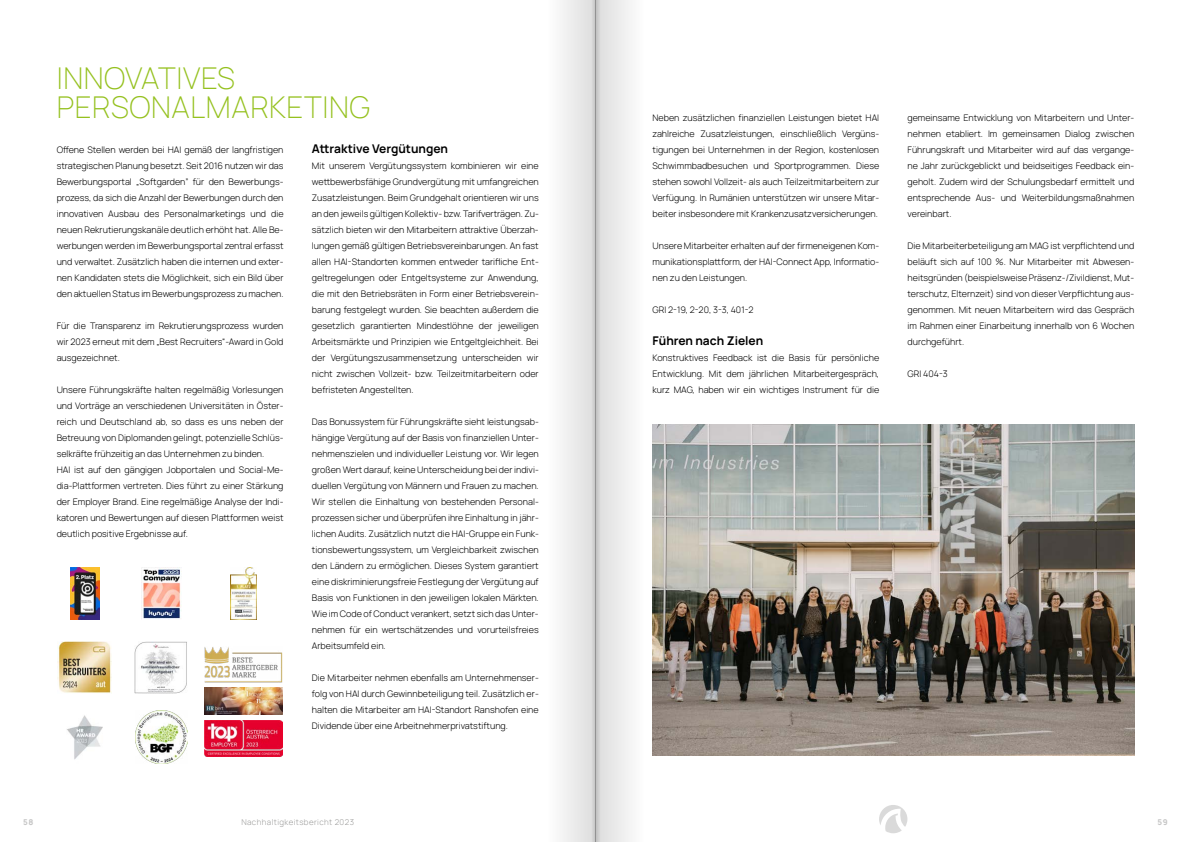
<style>
.page{position:relative;width:1191px;height:842px;background:#fff}
.page>*{position:absolute;margin:0;border:0;box-sizing:border-box;transform-origin:0 0}
.t1{font:200 30px/29px "Manrope";letter-spacing:.02em;color:#95c11f}
.t2{font:700 12px "Manrope";color:#000}
.t3{font:300 9px/16px "Manrope";color:#000;text-align:justify}
.t4{font:300 8px "Manrope";letter-spacing:.05em;color:#9d9d9c}
.t5{font:800 8px "Manrope";color:#c6c6c6}
</style>
<div class="page">
<img style="left:70px;top:568px;width:29px;height:52px">
<img style="left:58px;top:641px;width:54px;height:52px">
<img style="left:230px;top:568px;width:26px;height:52px">
<img style="left:135px;top:711px;width:52px;height:52px">
<img style="left:142px;top:568px;width:39px;height:51px">
<img style="left:135px;top:641px;width:52px;height:52px">
<img style="left:205px;top:688px;width:77px;height:27px">
<img style="left:67px;top:715px;width:36px;height:45px">
<img style="left:205px;top:647px;width:77px;height:35px">
<img style="left:205px;top:721px;width:77px;height:35px">
<img style="left:652px;top:425px;width:482px;height:330px">
<svg style="left:879px;top:805px;width:28px;height:28px"></svg>
<svg style="left:595px;top:0;width:35px;height:842px;fill:#e6e6e6"></svg>
<div style="left:546px;top:0;width:49px;height:842px;background:linear-gradient(to right,#fff,#dcdcdc)"></div>
<h1 class="t1" style="left:57px;top:62px;width:315px">INNOVATIVES<br>PERSONALMARKETING</h1>
<p class="t3" style="left:57px;top:141px;width:228px">Offene Stellen werden bei HAI gemäß der langfristigen strategischen Planung besetzt. Seit 2016 nutzen wir das Bewerbungsportal „Softgarden” für den Bewerbungs&shy;prozess, da sich die Anzahl der Bewerbungen durch den innovativen Ausbau des Personalmarketings und die neuen Rekrutierungskanäle deutlich erhöht hat. Alle Be&shy;werbungen werden im Bewerbungsportal zentral erfasst und verwaltet. Zusätzlich haben die internen und exter&shy;nen Kandidaten stets die Möglichkeit, sich ein Bild über den aktuellen Status im Bewerbungsprozess zu machen.</p>
<p class="t3" style="left:57px;top:317px;width:228px">Für die Transparenz im Rekrutierungsprozess wurden wir 2023 erneut mit dem „Best Recruiters“-Award in Gold ausgezeichnet.</p>
<p class="t3" style="left:57px;top:381px;width:228px;text-align:left">Unsere Führungskräfte halten regelmäßig Vorlesungen und Vorträge an verschiedenen Universitäten in Öster&shy;reich und Deutschland ab, so dass es uns neben der Betreuung von Diplomanden gelingt, potenzielle Schlüs&shy;selkräfte frühzeitig an das Unternehmen zu binden.<br>HAI ist auf den gängigen Jobportalen und Social-Me&shy;dia-Plattformen vertreten. Dies führt zu einer Stärkung der Employer Brand. Eine regelmäßige Analyse der Indi&shy;katoren und Bewertungen auf diesen Plattformen weist deutlich positive Ergebnisse auf.</p>
<h2 class="t2" style="left:312px;top:140px;width:138px">Attraktive Vergütungen</h2>
<p class="t3" style="left:312px;top:157px;width:228px">Mit unserem Vergütungssystem kombinieren wir eine wettbewerbsfähige Grundvergütung mit umfangreichen Zusatzleistungen. Beim Grundgehalt orientieren wir uns an den jeweils gültigen Kollektiv- bzw. Tarifverträgen. Zu&shy;sätzlich bieten wir den Mitarbeitern attraktive Überzah&shy;lungen gemäß gültigen Betriebsvereinbarungen. An fast allen HAI-Standorten kommen entweder tarifliche Ent&shy;geltregelungen oder Entgeltsysteme zur Anwendung, die mit den Betriebsräten in Form einer Betriebsverein&shy;barung festgelegt wurden. Sie beachten außerdem die gesetzlich garantierten Mindestlöhne der jeweiligen Arbeitsmärkte und Prinzipien wie Entgeltgleichheit. Bei der Vergütungszusammensetzung unterscheiden wir nicht zwischen Vollzeit- bzw. Teilzeitmitarbeitern oder befristeten Angestellten.</p>
<p class="t3" style="left:312px;top:413px;width:228px">Das Bonussystem für Führungskräfte sieht leistungsab&shy;hängige Vergütung auf der Basis von finanziellen Unter&shy;nehmenszielen und individueller Leistung vor. Wir legen großen Wert darauf, keine Unterscheidung bei der indivi&shy;duellen Vergütung von Männern und Frauen zu machen.<br>Wir stellen die Einhaltung von bestehenden Personal&shy;prozessen sicher und überprüfen ihre Einhaltung in jähr&shy;lichen Audits. Zusätzlich nutzt die HAI-Gruppe ein Funk&shy;tionsbewertungssystem, um Vergleichbarkeit zwischen den Ländern zu ermöglichen. Dieses System garantiert eine diskriminierungsfreie Festlegung der Vergütung auf Basis von Funktionen in den jeweiligen lokalen Märkten.<br>Wie im Code of Conduct verankert, setzt sich das Unter&shy;nehmen für ein wertschätzendes und vorurteilsfreies Arbeitsumfeld ein.</p>
<p class="t3" style="left:312px;top:669px;width:228px">Die Mitarbeiter nehmen ebenfalls am Unternehmenser&shy;folg von HAI durch Gewinnbeteiligung teil. Zusätzlich er&shy;halten die Mitarbeiter am HAI-Standort Ranshofen eine Dividende über eine Arbeitnehmerprivatstiftung.</p>
<p class="t3" style="left:652px;top:109px;width:228px">Neben zusätzlichen finanziellen Leistungen bietet HAI zahlreiche Zusatzleistungen, einschließlich Vergüns&shy;tigungen bei Unternehmen in der Region, kostenlosen Schwimmbadbesuchen und Sportprogrammen. Diese stehen sowohl Vollzeit- als auch Teilzeitmitarbeitern zur Verfügung. In Rumänien unterstützen wir unsere Mitar&shy;beiter insbesondere mit Krankenzusatzversicherungen.</p>
<p class="t3" style="left:652px;top:237px;width:228px">Unsere Mitarbeiter erhalten auf der firmeneigenen Kom&shy;munikationsplattform, der HAI-Connect App, Informatio&shy;nen zu den Leistungen.</p>
<p class="t3" style="left:652px;top:301px;width:102px">GRI 2-19, 2-20, 3-3, 401-2</p>
<h2 class="t2" style="left:652px;top:332px;width:112px">Führen nach Zielen</h2>
<p class="t3" style="left:652px;top:349px;width:228px">Konstruktives Feedback ist die Basis für persönliche Entwicklung. Mit dem jährlichen Mitarbeitergespräch, kurz MAG, haben wir ein wichtiges Instrument für die</p>
<p class="t3" style="left:907px;top:109px;width:228px">gemeinsame Entwicklung von Mitarbeitern und Unter&shy;nehmen etabliert. Im gemeinsamen Dialog zwischen Führungskraft und Mitarbeiter wird auf das vergange&shy;ne Jahr zurückgeblickt und beidseitiges Feedback ein&shy;geholt. Zudem wird der Schulungsbedarf ermittelt und entsprechende Aus- und Weiterbildungsmaßnahmen vereinbart.</p>
<p class="t3" style="left:907px;top:237px;width:228px">Die Mitarbeiterbeteiligung am MAG ist verpflichtend und beläuft sich auf 100 %. Nur Mitarbeiter mit Abwesen&shy;heitsgründen (beispielsweise Präsenz-/Zivildienst, Mut&shy;terschutz, Elternzeit) sind von dieser Verpflichtung aus&shy;genommen. Mit neuen Mitarbeitern wird das Gespräch im Rahmen einer Einarbeitung innerhalb von 6 Wochen durchgeführt.</p>
<p class="t3" style="left:907px;top:365px;width:42px">GRI 404-3</p>
<p class="t5" style="left:23px;top:816px;width:12px">58</p>
<p class="t4" style="left:241px;top:816px;width:114px">Nachhaltigkeitsbericht 2023</p>
<p class="t5" style="left:1157px;top:816px;width:12px">59</p>
</div>
